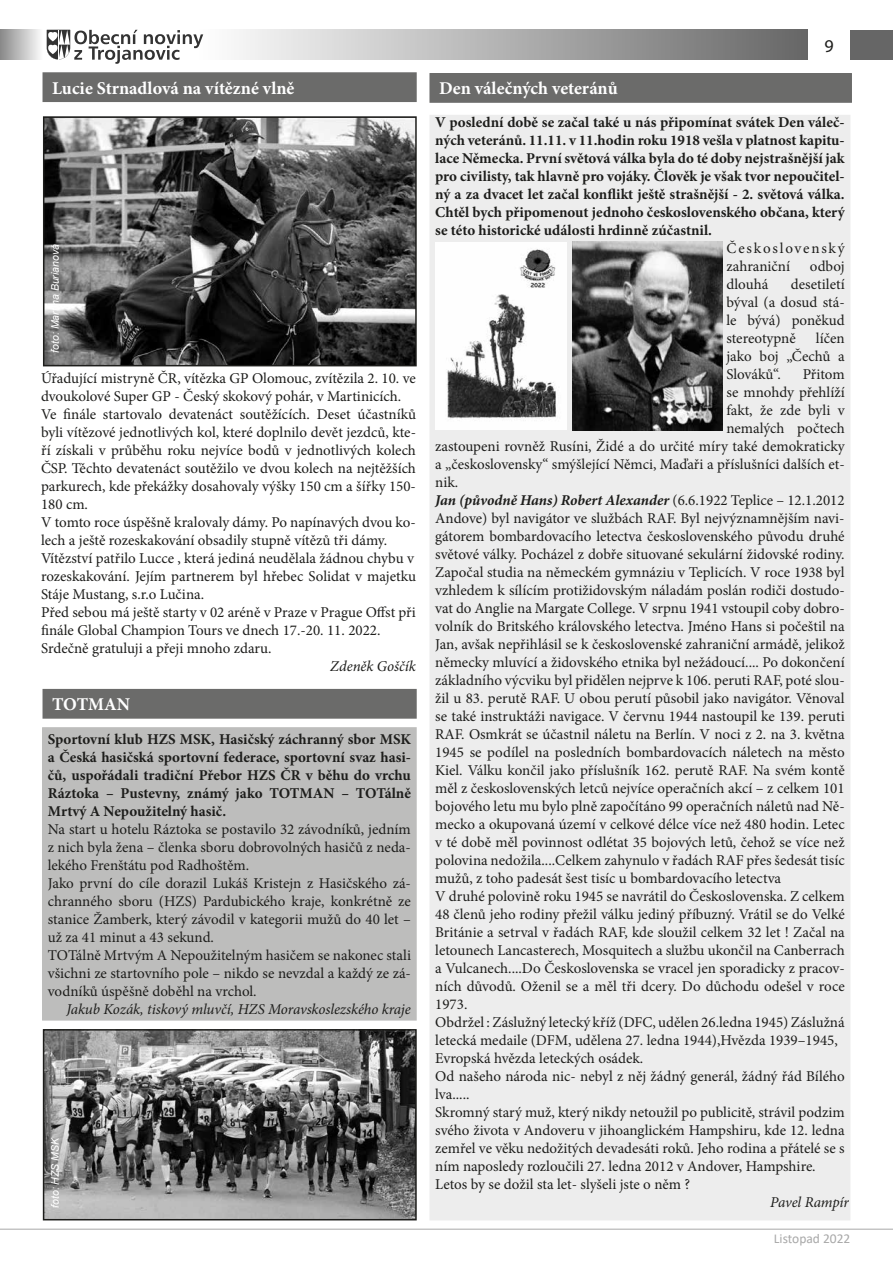
<style>
.page{position:relative;width:893px;height:1263px;background:#fff}
.page>*{position:absolute;margin:0;border:0;box-sizing:border-box;transform-origin:0 0}
.t1{font:700 18px "Minion Pro";color:#fff}
.t2{font:18px "Myriad Pro";color:#1d1d1b}
.t3{font:15px/18px "Minion Pro";color:#1d1d1b}
.t4{font:700 15px/18px "Minion Pro";color:#1d1d1b;text-align:justify}
.t5{font:italic 15px "Minion Pro";letter-spacing:-.01em;color:#1d1d1b}
.t6{font:italic 700 15px "Minion Pro";color:#1d1d1b}
.t7{font:15px/18px "Minion Pro";letter-spacing:.115em;color:#1d1d1b}
.t8{font:13.5px "Calibri";color:#a8a8a8}
.t9{font:italic 10.5px "Arial";color:#fff}
.s1{font-weight:400;font-style:normal}
</style>
<div class="page">
<div style="left:850px;top:30px;width:43px;height:30px;background:#666"></div>
<div style="left:200px;top:30px;width:608px;height:30px;background:linear-gradient(to right,#fefefe,#666)"></div>
<div style="left:0;top:30px;width:43px;height:30px;background:linear-gradient(to right,#898989,#fdfdfd)"></div>
<svg style="left:47px;top:30px;width:156px;height:34px"></svg>
<hr style="left:0;top:1229px;width:893px;height:1px;background:#a8a8a8">
<div style="left:43px;top:73px;width:373px;height:28px;background:#6b6b6a"></div>
<div style="left:43px;top:72px;width:374px;height:30px;border:2px solid #6b6b6a"></div>
<div style="left:43px;top:728px;width:373px;height:292px;background:#bdbdbc"></div>
<div style="left:42px;top:727px;width:375px;height:293px;border:2px solid #bdbdbc"></div>
<div style="left:43px;top:690px;width:373px;height:28px;background:#6b6b6a"></div>
<div style="left:43px;top:689px;width:374px;height:30px;border:2px solid #6b6b6a"></div>
<img style="left:46px;top:119px;width:368px;height:244px">
<div style="left:43px;top:116px;width:374px;height:250px;border:2px solid #1d1d1b"></div>
<img style="left:46px;top:1032px;width:368px;height:185px">
<div style="left:43px;top:1029px;width:374px;height:191px;border:2px solid #1d1d1b"></div>
<div style="left:430px;top:74px;width:421px;height:28px;background:#6b6b6a"></div>
<div style="left:429px;top:73px;width:423px;height:30px;border:2px solid #6b6b6a"></div>
<div style="left:430px;top:116px;width:420px;height:1104px;background:#ededed"></div>
<img style="left:573px;top:241px;width:149px;height:190px">
<img style="left:435px;top:242px;width:132px;height:187px">
<p class="t1" style="left:52px;top:75px;width:244px">Lucie Strnadlová na vítězné vlně</p>
<p class="t9" style="left:48px;top:353px;width:110px;rotate:-90deg">foto: Martina Burianová</p>
<p class="t3" style="left:41px;top:369px;width:376px">Úřadující mistryně ČR, vítězka GP Olomouc, zvítězila 2. 10. ve dvoukolové Super GP - Český skokový pohár, v Martinicích.<br>Ve finále startovalo devatenáct soutěžících. Deset účastníků byli vítězové jednotlivých kol, které doplnilo devět jezdců, kte&shy;ří získali v průběhu roku nejvíce bodů v jednotlivých kolech ČSP. Těchto devatenáct soutěžilo ve dvou kolech na nejtěžších parkurech, kde překážky dosahovaly výšky 150 cm a šířky 150- 180 cm.<br>V tomto roce úspěšně kralovaly dámy. Po napínavých dvou ko&shy;lech a ještě rozeskakování obsadily stupně vítězů tři dámy.<br>Vítězství patřilo Lucce , která jediná neudělala žádnou chybu v rozeskakování. Jejím partnerem byl hřebec Solidat v majetku Stáje Mustang, s.r.o Lučina.<br>Před sebou má ještě starty v 02 aréně v Praze v Prague Offst při finále Global Champion Tours ve dnech 17.-20. 11. 2022.<br>Srdečně gratuluji a přeji mnoho zdaru.</p>
<p class="t5" style="left:330px;top:656px;width:87px">Zdeněk Goščík</p>
<p class="t1" style="left:52px;top:692px;width:79px">TOTMAN</p>
<p class="t4" style="left:48px;top:730px;width:365px">Sportovní klub HZS MSK, Hasičský záchranný sbor MSK a Česká hasičská sportovní federace, sportovní svaz hasi&shy;čů, uspořádali tradiční Přebor HZS ČR v běhu do vrchu Ráztoka – Pustevny, známý jako TOTMAN – TOTálně Mrtvý A Nepoužitelný hasič.</p>
<p class="t3" style="left:48px;top:821px;width:365px">Na start u hotelu Ráztoka se postavilo 32 závodníků, jedním z nich byla žena – členka sboru dobrovolných hasičů z neda&shy;lekého Frenštátu pod Radhoštěm.<br>Jako první do cíle dorazil Lukáš Kristejn z Hasičského zá&shy;chranného sboru (HZS) Pardubického kraje, konkrétně ze stanice Žamberk, který závodil v kategorii mužů do 40 let – už za 41 minut a 43 sekund.<br>TOTálně Mrtvým A Nepoužitelným hasičem se nakonec stali všichni ze startovního pole – nikdo se nevzdal a každý ze zá&shy;vodníků úspěšně doběhl na vrchol.</p>
<p class="t5" style="left:67px;top:999px;width:346px">Jakub Kozák, tiskový mluvčí, HZS Moravskoslezského kraje</p>
<p class="t9" style="left:48px;top:1208px;width:72px;rotate:-90deg">foto: HZS MSK</p>
<p class="t2" style="left:825px;top:35px;width:11px">9</p>
<p class="t1" style="left:439px;top:76px;width:180px">Den válečných veteránů</p>
<p class="t4" style="left:435px;top:113px;width:411px">V poslední době se začal také u nás připomínat svátek Den váleč&shy;ných veteránů. 11.11. v 11.hodin roku 1918 vešla v platnost kapitu&shy;lace Německa. První světová válka byla do té doby nejstrašnější jak pro civilisty, tak hlavně pro vojáky. Člověk je však tvor nepoučitel&shy;ný a za dvacet let začal konflikt ještě strašnější - 2. světová válka.<br>Chtěl bych připomenout jednoho československého občana, který se této historické události hrdinně zúčastnil.</p>
<p class="t7" style="left:726px;top:239px;width:120px">Československý zahraniční</p>
<p class="t3" style="left:810px;top:257px;width:36px">odboj</p>
<p class="t3" style="left:726px;top:275px;width:120px;text-align:justify;text-indent:64px">desetiletí býval (a dosud stá&shy;le bývá) poněkud stereotypně</p>
<p class="t3" style="left:726px;top:275px;width:43px">dlouhá</p>
<p class="t3" style="left:726px;top:329px;width:120px;text-align:justify;text-indent:90px">líčen jako boj „Čechů a Slováků“.</p>
<p class="t3" style="left:803px;top:365px;width:44px">Přitom</p>
<p class="t3" style="left:726px;top:383px;width:120px">se mnohdy přehlíží</p>
<p class="t3" style="left:726px;top:401px;width:120px">fakt, že zde byli v</p>
<p class="t3" style="left:726px;top:419px;width:120px">nemalých počtech</p>
<p class="t3" style="left:435px;top:437px;width:411px">zastoupeni rovněž Rusíni, Židé a do určité míry také demokraticky</p>
<p class="t3" style="left:435px;top:455px;width:411px">a „československy“ smýšlející Němci, Maďaři a příslušníci dalších et-</p>
<p class="t3" style="left:435px;top:473px;width:25px">nik.</p>
<p class="t6" style="left:435px;top:490px;width:411px">Jan (původně Hans) Robert Alexander <span class="s1">(6.6.1922 Teplice – 12.1.2012</span></p>
<p class="t3" style="left:435px;top:509px;width:411px">Andove) byl navigátor ve službách RAF. Byl nejvýznamnějším navi-</p>
<p class="t3" style="left:435px;top:527px;width:411px">gátorem bombardovacího letectva československého původu druhé</p>
<p class="t3" style="left:435px;top:545px;width:411px">světové války. Pocházel z dobře situované sekulární židovské rodiny.</p>
<p class="t3" style="left:435px;top:563px;width:411px">Započal studia na německém gymnáziu v Teplicích. V roce 1938 byl</p>
<p class="t3" style="left:435px;top:581px;width:411px">vzhledem k sílícím protižidovským náladám poslán rodiči dostudo-</p>
<p class="t3" style="left:435px;top:599px;width:411px">vat do Anglie na Margate College. V srpnu 1941 vstoupil coby dobro-</p>
<p class="t3" style="left:435px;top:617px;width:411px">volník do Britského královského letectva. Jméno Hans si počeštil na</p>
<p class="t3" style="left:435px;top:635px;width:411px">Jan, avšak nepřihlásil se k československé zahraniční armádě, jelikož</p>
<p class="t3" style="left:435px;top:653px;width:411px">německy mluvící a židovského etnika byl nežádoucí.... Po dokončení</p>
<p class="t3" style="left:435px;top:671px;width:411px">základního výcviku byl přidělen nejprve k 106. peruti RAF, poté slou-</p>
<p class="t3" style="left:435px;top:689px;width:411px">žil u 83. perutě RAF. U obou perutí působil jako navigátor. Věnoval</p>
<p class="t3" style="left:435px;top:707px;width:411px">se také instruktáži navigace. V červnu 1944 nastoupil ke 139. peruti</p>
<p class="t3" style="left:435px;top:725px;width:411px">RAF. Osmkrát se účastnil náletu na Berlín. V noci z 2. na 3. května</p>
<p class="t3" style="left:435px;top:743px;width:411px">1945 se podílel na posledních bombardovacích náletech na město</p>
<p class="t3" style="left:435px;top:761px;width:411px">Kiel. Válku končil jako příslušník 162. perutě RAF. Na svém kontě</p>
<p class="t3" style="left:435px;top:779px;width:411px">měl z československých letců nejvíce operačních akcí – z celkem 101</p>
<p class="t3" style="left:435px;top:797px;width:411px">bojového letu mu bylo plně započítáno 99 operačních náletů nad Ně-</p>
<p class="t3" style="left:435px;top:815px;width:411px">mecko a okupovaná území v celkové délce více než 480 hodin. Letec</p>
<p class="t3" style="left:435px;top:833px;width:411px">v té době měl povinnost odlétat 35 bojových letů, čehož se více než</p>
<p class="t3" style="left:435px;top:851px;width:411px">polovina nedožila....Celkem zahynulo v řadách RAF přes šedesát tisíc</p>
<p class="t3" style="left:435px;top:869px;width:347px">mužů, z toho padesát šest tisíc u bombardovacího letectva</p>
<p class="t3" style="left:435px;top:887px;width:411px">V druhé polovině roku 1945 se navrátil do Československa. Z celkem</p>
<p class="t3" style="left:435px;top:905px;width:411px">48 členů jeho rodiny přežil válku jediný příbuzný. Vrátil se do Velké</p>
<p class="t3" style="left:435px;top:923px;width:411px">Británie a setrval v řadách RAF, kde sloužil celkem 32 let ! Začal na</p>
<p class="t3" style="left:435px;top:941px;width:411px">letounech Lancasterech, Mosquitech a službu ukončil na Canberrach</p>
<p class="t3" style="left:435px;top:959px;width:411px">a Vulcanech....Do Československa se vracel jen sporadicky z pracov-</p>
<p class="t3" style="left:435px;top:977px;width:411px">ních důvodů. Oženil se a měl tři dcery. Do důchodu odešel v roce</p>
<p class="t3" style="left:435px;top:995px;width:34px">1973.</p>
<p class="t3" style="left:435px;top:1013px;width:411px">Obdržel : Záslužný letecký kříž (DFC, udělen 26.ledna 1945) Záslužná</p>
<p class="t3" style="left:435px;top:1031px;width:404px">letecká medaile (DFM, udělena 27. ledna 1944),Hvězda 1939–1945,</p>
<p class="t3" style="left:435px;top:1049px;width:210px">Evropská hvězda leteckých osádek.</p>
<p class="t3" style="left:435px;top:1067px;width:411px">Od našeho národa nic- nebyl z něj žádný generál, žádný řád Bílého</p>
<p class="t3" style="left:435px;top:1085px;width:36px">lva.....</p>
<p class="t3" style="left:435px;top:1103px;width:411px">Skromný starý muž, který nikdy netoužil po publicitě, strávil podzim</p>
<p class="t3" style="left:435px;top:1121px;width:411px">svého života v Andoveru v jihoanglickém Hampshiru, kde 12. ledna</p>
<p class="t3" style="left:435px;top:1139px;width:411px">zemřel ve věku nedožitých devadesáti roků. Jeho rodina a přátelé se s</p>
<p class="t3" style="left:435px;top:1157px;width:382px">ním naposledy rozloučili 27. ledna 2012 v Andover, Hampshire.</p>
<p class="t3" style="left:435px;top:1175px;width:257px">Letos by se dožil sta let- slyšeli jste o něm ?</p>
<p class="t5" style="left:770px;top:1192px;width:80px">Pavel Rampír</p>
<p class="t8" style="left:774px;top:1229px;width:78px">Listopad 2022</p>
</div>
